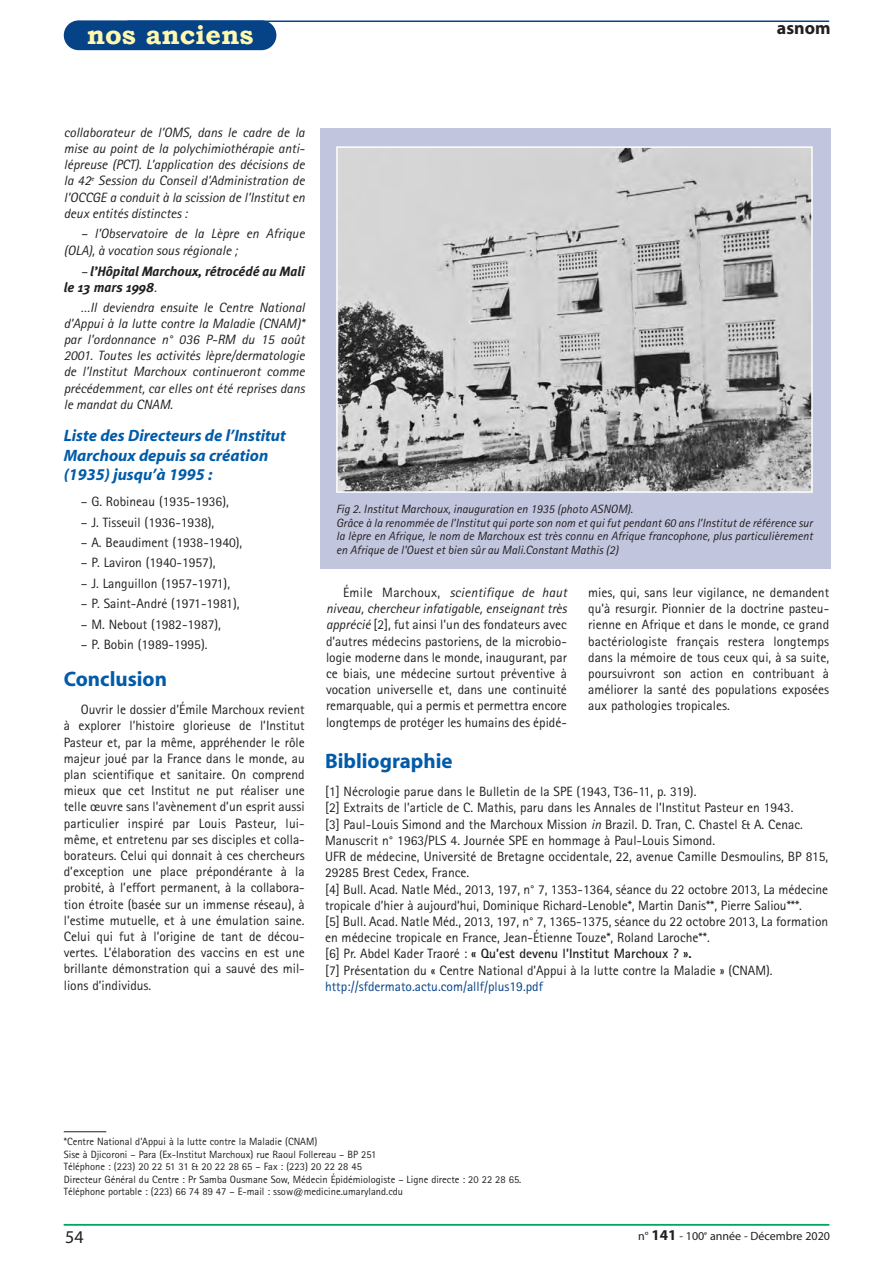
<style>
.page{position:relative;width:893px;height:1263px;background:#fff}
.page>*{position:absolute;margin:0;border:0;box-sizing:border-box;transform-origin:0 0}
.t1{font:700 27px "Bookman Old Style";color:#fff8ae}
.t2{font:700 21px "Myriad";color:#015ba9}
.t3{font:700 18px "Myriad";color:#231f20}
.t4{font:18px "Myriad";color:#231f20}
.t5{font:italic 700 16.5px/19.5px "Myriad";color:#015ba9}
.t6{font:13.5px/16.2px "Rotis Sans Serif";color:#231f20;text-align:justify}
.t7{font:italic 13.5px/16.2px "Rotis Sans Serif";color:#231f20;text-align:justify}
.t8{font:700 13.5px "Rotis Sans Serif";color:#231f20}
.t9{font:italic 700 13.5px/16.2px "Meta";color:#231f20}
.t10{font:13.5px "Rotis Sans Serif";color:#054286}
.t11{font:italic 12px/13.5px "Rotis Sans Serif";color:#231f20;text-align:justify}
.t12{font:12px "Myriad";color:#231f20}
.t13{font:10.5px "Rotis Sans Serif";color:#231f20}
.s1{font-family:"Rotis Sans Serif";font-weight:400}
.s2{font-style:italic}
.s3{font-weight:400}
.s4{font-weight:700;font-size:15px}
</style>
<div class="page">
<div style="left:320px;top:128px;width:511px;height:440px;background:#c1c5dd"></div>
<hr style="left:128px;top:21px;width:701px;height:1px;background:#054286">
<div style="left:64px;top:20px;width:212px;height:30px;background:#054286;border-radius:15px"></div>
<hr style="left:64px;top:1224px;width:765px;height:1px;background:#00a65f">
<hr style="left:64px;top:1131px;width:42px;height:1px;background:#231f20">
<img style="left:339px;top:149px;width:471px;height:341px">
<div style="left:336px;top:146px;width:477px;height:347px;border:2px solid #fff"></div>
<p class="t1" style="left:87px;top:19px;width:168px">nos anciens</p>
<p class="t3" style="left:777px;top:21px;width:55px">asnom</p>
<p class="t7" style="left:64px;top:126px;width:242px">collaborateur de l’OMS, dans le cadre de la mise au point de la polychimiothérapie anti&shy;lépreuse (PCT). L’application des décisions de la 42<sup>e</sup> Session du Conseil d’Administration de l’OCCGE a conduit à la scission de l’Institut en deux entités distinctes :</p>
<p class="t7" style="left:64px;top:227px;width:242px;text-indent:17px">– l’Observatoire de la Lèpre en Afrique (OLA), à vocation sous régionale ;</p>
<p class="t9" style="left:64px;top:265px;width:242px;text-indent:17px"><span class="s1">–</span> l’Hôpital Marchoux, rétrocédé au Mali le 13 mars 1998<span class="s1">.</span></p>
<p class="t7" style="left:64px;top:300px;width:242px;text-indent:17px">…Il deviendra ensuite le Centre National d’Appui à la lutte contre la Maladie (CNAM)* par l’ordonnance n° 036 P-RM du 15 août 2001. Toutes les activités lèpre/dermatologie de l’Institut Marchoux continueront comme précédemment, car elles ont été reprises dans le mandat du CNAM.</p>
<p class="t5" style="left:64px;top:427px;width:224px">Liste des Directeurs de l’Institut<br>Marchoux depuis sa création (1935) jusqu’à 1995 :</p>
<p class="t6" style="left:81px;top:495px;width:150px">– G. Robineau (1935-1936),</p>
<p class="t6" style="left:81px;top:515px;width:135px">– J. Tisseuil (1936-1938),</p>
<p class="t6" style="left:81px;top:536px;width:163px">– A. Beaudiment (1938-1940),</p>
<p class="t6" style="left:81px;top:556px;width:136px">– P. Laviron (1940-1957),</p>
<p class="t6" style="left:81px;top:576px;width:151px">– J. Languillon (1957-1971),</p>
<p class="t6" style="left:81px;top:597px;width:160px">– P. Saint-André (1971-1981),</p>
<p class="t6" style="left:81px;top:617px;width:142px">– M. Nebout (1982-1987),</p>
<p class="t6" style="left:81px;top:638px;width:128px">– P. Bobin (1989-1995).</p>
<p class="t2" style="left:64px;top:671px;width:105px">Conclusion</p>
<p class="t6" style="left:64px;top:703px;width:242px;text-indent:17px">Ouvrir le dossier d’Émile Marchoux revient à explorer l’histoire glorieuse de l’Institut Pasteur et, par la même, appréhender le rôle majeur joué par la France dans le monde, au plan scientifique et sanitaire. On comprend mieux que cet Institut ne put réaliser une telle œuvre sans l’avènement d’un esprit aussi particulier inspiré par Louis Pasteur, lui&shy;même, et entretenu par ses disciples et colla&shy;borateurs. Celui qui donnait à ces chercheurs d’exception une place prépondérante à la probité, à l’effort permanent, à la collabora&shy;tion étroite (basée sur un immense réseau), à l’estime mutuelle, et à une émulation saine.<br>Celui qui fut à l’origine de tant de décou&shy;vertes. L’élaboration des vaccins en est une brillante démonstration qui a sauvé des mil&shy;lions d’individus.</p>
<p class="t11" style="left:336px;top:504px;width:298px">Fig 2. Institut Marchoux, inauguration en 1935 (photo ASNOM).</p>
<p class="t11" style="left:336px;top:517px;width:478px">Grâce à la renommée de l’Institut qui porte son nom et qui fut pendant 60 ans l’Institut de référence sur la lèpre en Afrique, le nom de Marchoux est très connu en Afrique francophone, plus particulièrement en Afrique de l’Ouest et bien sûr au Mali.Constant Mathis (2)</p>
<p class="t6" style="left:326px;top:586px;width:242px;text-indent:17px">Émile Marchoux, <span class="s2">scientifique de haut niveau, chercheur infatigable, enseignant très apprécié</span> [2], fut ainsi l’un des fondateurs avec d’autres médecins pastoriens, de la microbio&shy;logie moderne dans le monde, inaugurant, par ce biais, une médecine surtout préventive à vocation universelle et, dans une continuité remarquable, qui a permis et permettra encore longtemps de protéger les humains des épidé-</p>
<p class="t6" style="left:588px;top:586px;width:242px">mies, qui, sans leur vigilance, ne demandent qu’à resurgir. Pionnier de la doctrine pasteu&shy;rienne en Afrique et dans le monde, ce grand bactériologiste français restera longtemps dans la mémoire de tous ceux qui, à sa suite, poursuivront son action en contribuant à améliorer la santé des populations exposées aux pathologies tropicales.</p>
<p class="t2" style="left:325px;top:753px;width:129px">Bibliographie</p>
<p class="t6" style="left:325px;top:785px;width:373px">[1] Nécrologie parue dans le Bulletin de la SPE (1943, T36-11, p. 319).</p>
<p class="t6" style="left:325px;top:801px;width:470px">[2] Extraits de l’article de C. Mathis, paru dans les Annales de l’Institut Pasteur en 1943.</p>
<p class="t6" style="left:325px;top:817px;width:479px">[3] Paul-Louis Simond and the Marchoux Mission <span class="s2">in</span> Brazil. D. Tran, C. Chastel &amp; A. Cenac.</p>
<p class="t6" style="left:325px;top:833px;width:392px">Manuscrit n° 1963/PLS 4. Journée SPE en hommage à Paul-Louis Simond.</p>
<p class="t6" style="left:325px;top:850px;width:505px">UFR de médecine, Université de Bretagne occidentale, 22, avenue Camille Desmoulins, BP 815,<br>29285 Brest Cedex, France.</p>
<p class="t6" style="left:325px;top:882px;width:505px">[4] Bull. Acad. Natle Méd., 2013, 197, n° 7, 1353-1364, séance du 22 octobre 2013, La médecine tropicale d’hier à aujourd’hui, Dominique Richard-Lenoble*, Martin Danis**, Pierre Saliou***.</p>
<p class="t6" style="left:325px;top:914px;width:505px">[5] Bull. Acad. Natle Méd., 2013, 197, n° 7, 1365-1375, séance du 22 octobre 2013, La formation en médecine tropicale en France, Jean-Étienne Touze*, Roland Laroche**.</p>
<p class="t8" style="left:325px;top:949px;width:368px"><span class="s3">[6] Pr. Abdel Kader Traoré :</span> « Qu’est devenu l’Institut Marchoux ? ».</p>
<p class="t6" style="left:325px;top:963px;width:449px">[7] Présentation du « Centre National d’Appui à la lutte contre la Maladie » (CNAM).</p>
<p class="t10" style="left:325px;top:981px;width:219px">http://sfdermato.actu.com/allf/plus19.pdf</p>
<p class="t13" style="left:64px;top:1138px;width:255px">*Centre National d’Appui à la lutte contre la Maladie (CNAM)</p>
<p class="t13" style="left:64px;top:1150px;width:314px">Sise à Djicoroni – Para (Ex-Institut Marchoux) rue Raoul Follereau – BP 251</p>
<p class="t13" style="left:64px;top:1163px;width:300px">Téléphone : (223) 20 22 51 31 &amp; 20 22 28 65 – Fax : (223) 20 22 28 45</p>
<p class="t13" style="left:64px;top:1175px;width:459px">Directeur Général du Centre : Pr Samba Ousmane Sow, Médecin Épidémiologiste – Ligne directe : 20 22 28 65.</p>
<p class="t13" style="left:64px;top:1188px;width:341px">Téléphone portable : (223) 66 74 89 47 – E-mail : ssow@medicine.umaryland.cdu</p>
<p class="t4" style="left:65px;top:1230px;width:20px">54</p>
<p class="t12" style="left:638px;top:1231px;width:193px">n° <span class="s4">141</span> - 100<sup>e</sup> année - Décembre 2020</p>
</div>
